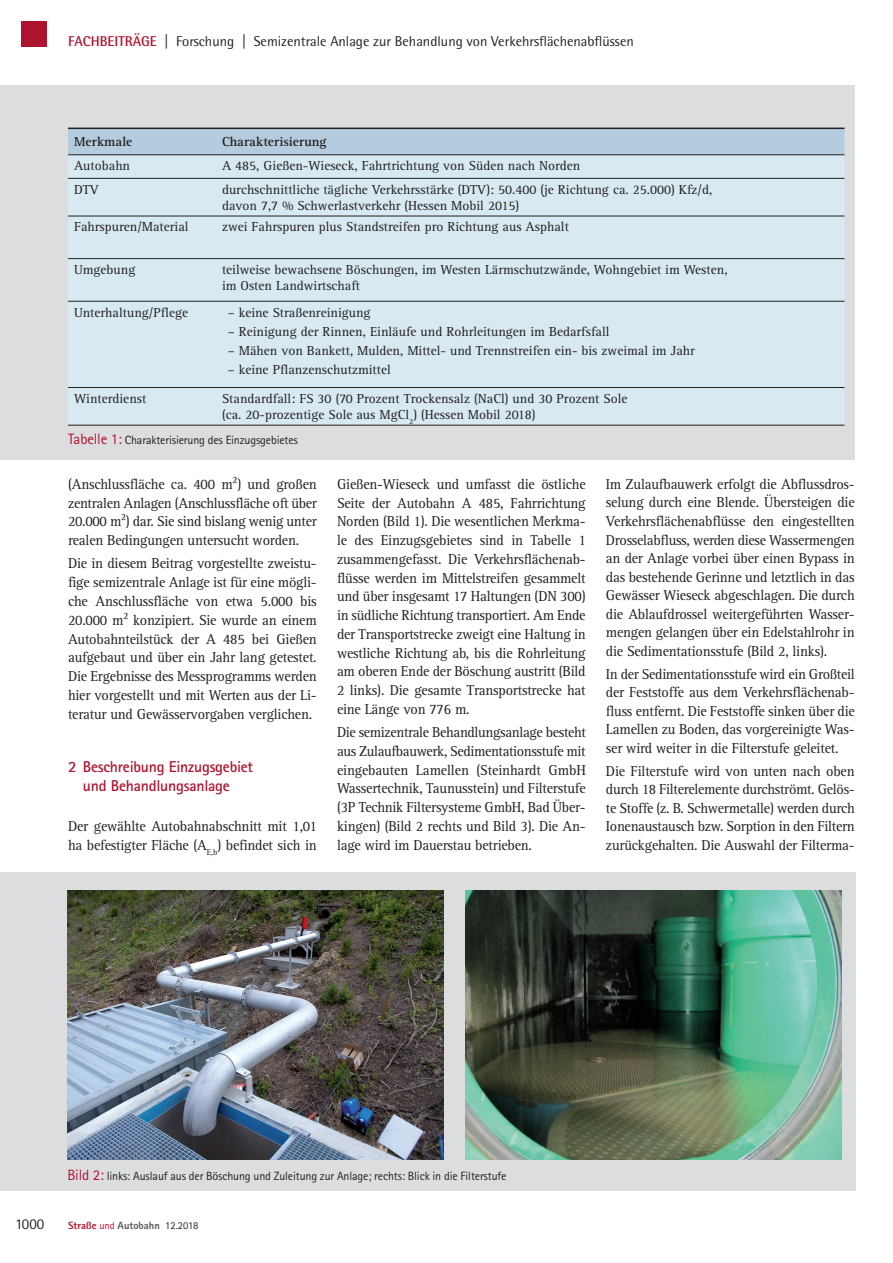
<style>
.page{position:relative;width:893px;height:1263px;background:#fff}
.page>*{position:absolute;margin:0;border:0;box-sizing:border-box;transform-origin:0 0}
.t1{font:700 15.75px/18.3px "Rotis Sans Serif W1 G";letter-spacing:-.015em;color:#ae142f;text-align:center}
.t2{font:15px "Rotis Sans Serif W1 G";color:#231f20}
.t3{font:14.85px/18.8px "Rotis Serif W1 G";letter-spacing:-.015em;color:#231f20;text-align:justify;scale:.96 1}
.t4{font:14.25px "Rotis Semi Sans W1 G";color:#231f20}
.t5{font:13.5px/16.2px "Rotis Serif W1 G";color:#231f20}
.t6{font:700 13.5px "Rotis Serif W1 G";color:#231f20}
.t7{font:12px "Rotis Sans Serif W1 G";letter-spacing:-.015em;color:#231f20}
.t8{font:800 10.5px "Rotis Sans Serif W1 G";color:#57585a}
.s1{font-weight:700;color:#ae142f}
.s2{font-size:15px;color:#ae142f}
.s3{color:#ae142f}
.s4{font-weight:400;color:#ae142f}
.s5{font-weight:400;color:#231f20}
</style>
<div class="page">
<div style="left:21px;top:21px;width:26px;height:26px;background:#ae142f"></div>
<div style="left:0;top:872px;width:856px;height:319px;background:#dcdddf"></div>
<div style="left:0;top:85px;width:855px;height:374px;background:#dcdddf"></div>
<svg style="left:68px;top:129px;width:776px;height:26px;background:#afc6d9"></svg>
<div style="left:68px;top:156px;width:776px;height:269px;background:#d8e9f1"></div>
<hr style="left:68px;top:155px;width:148px;height:1px;background:#231f20">
<hr style="left:216px;top:155px;width:628px;height:1px;background:#231f20">
<hr style="left:68px;top:178px;width:148px;height:1px;background:#231f20">
<hr style="left:216px;top:178px;width:628px;height:1px;background:#231f20">
<hr style="left:68px;top:216px;width:148px;height:1px;background:#231f20">
<hr style="left:216px;top:216px;width:628px;height:1px;background:#231f20">
<hr style="left:68px;top:258px;width:148px;height:1px;background:#231f20">
<hr style="left:216px;top:258px;width:628px;height:1px;background:#231f20">
<hr style="left:68px;top:301px;width:148px;height:1px;background:#231f20">
<hr style="left:216px;top:301px;width:628px;height:1px;background:#231f20">
<hr style="left:68px;top:387px;width:148px;height:1px;background:#231f20">
<hr style="left:216px;top:387px;width:628px;height:1px;background:#231f20">
<hr style="left:68px;top:425px;width:148px;height:1px;background:#231f20">
<hr style="left:216px;top:425px;width:628px;height:1px;background:#231f20">
<hr style="left:68px;top:128px;width:148px;height:1px;background:#231f20">
<hr style="left:216px;top:128px;width:628px;height:1px;background:#231f20">
<img style="left:67px;top:890px;width:377px;height:270px">
<img style="left:466px;top:890px;width:376px;height:270px">
<p class="t4" style="left:68px;top:33px;width:567px"><span class="s1">FACHBEITRÄGE</span> | Forschung | Semizentrale Anlage zur Behandlung von Verkehrsflächenabflüssen</p>
<p class="t6" style="left:74px;top:133px;width:60px">Merkmale</p>
<p class="t6" style="left:222px;top:133px;width:106px">Charakterisierung</p>
<p class="t5" style="left:74px;top:158px;width:58px">Autobahn</p>
<p class="t5" style="left:222px;top:158px;width:360px">A 485, Gießen-Wieseck, Fahrtrichtung von Süden nach Norden</p>
<p class="t5" style="left:74px;top:181px;width:26px">DTV</p>
<p class="t5" style="left:222px;top:181px;width:492px">durchschnittliche tägliche Verkehrsstärke (DTV): 50.400 (je Richtung ca. 25.000) Kfz/d, davon 7,7 % Schwerlastverkehr (Hessen Mobil 2015)</p>
<p class="t5" style="left:74px;top:219px;width:116px">Fahrspuren/Material</p>
<p class="t5" style="left:222px;top:219px;width:348px">zwei Fahrspuren plus Standstreifen pro Richtung aus Asphalt</p>
<p class="t5" style="left:74px;top:261px;width:63px">Umgebung</p>
<p class="t5" style="left:222px;top:261px;width:507px">teilweise bewachsene Böschungen, im Westen Lärmschutzwände, Wohngebiet im Westen, im Osten Landwirtschaft</p>
<p class="t5" style="left:74px;top:304px;width:116px">Unterhaltung/Pflege</p>
<p class="t5" style="left:228px;top:304px;width:144px">– keine Straßenreinigung</p>
<p class="t5" style="left:228px;top:323px;width:383px">– Reinigung der Rinnen, Einläufe und Rohrleitungen im Bedarfsfall</p>
<p class="t5" style="left:228px;top:342px;width:469px">– Mähen von Bankett, Mulden, Mittel- und Trennstreifen ein- bis zweimal im Jahr</p>
<p class="t5" style="left:228px;top:362px;width:164px">– keine Pflanzenschutzmittel</p>
<p class="t5" style="left:74px;top:390px;width:74px">Winterdienst</p>
<p class="t5" style="left:222px;top:390px;width:407px">Standardfall: FS 30 (70 Prozent Trockensalz (NaCl) und 30 Prozent Sole (ca. 20-prozentige Sole aus MgCl<sub>2</sub>) (Hessen Mobil 2018)</p>
<p class="t7" style="left:68px;top:433px;width:232px"><span class="s2">Tabelle 1:</span> Charakterisierung des Einzugsgebietes</p>
<p class="t3" style="left:68px;top:474px;width:261px">(Anschlussfläche ca. 400 m²) und großen zentralen Anlagen (Anschlussfläche oft über 20.000 m²) dar. Sie sind bislang wenig unter realen Bedingungen untersucht worden.</p>
<p class="t3" style="left:68px;top:554px;width:261px">Die in diesem Beitrag vorgestellte zweistu&shy;fige semizentrale Anlage ist für eine mögli&shy;che Anschlussfläche von etwa 5.000 bis 20.000 m² konzipiert. Sie wurde an einem Autobahnteilstück der A 485 bei Gießen aufgebaut und über ein Jahr lang getestet.<br>Die Ergebnisse des Messprogramms werden hier vorgestellt und mit Werten aus der Li&shy;teratur und Gewässervorgaben verglichen.</p>
<p class="t1" style="left:68px;top:758px;width:187px">2 Beschreibung Einzugsgebiet und Behandlungsanlage</p>
<p class="t3" style="left:68px;top:817px;width:261px">Der gewählte Autobahnabschnitt mit 1,01 ha befestigter Fläche (A<sub>E,b</sub>) befindet sich in</p>
<p class="t3" style="left:337px;top:474px;width:261px">Gießen-Wieseck und umfasst die östliche Seite der Autobahn A 485, Fahrrichtung Norden (Bild 1). Die wesentlichen Merkma&shy;le des Einzugsgebietes sind in Tabelle 1 zusammengefasst. Die Verkehrsflächenab&shy;flüsse werden im Mittelstreifen gesammelt und über insgesamt 17 Haltungen (DN 300) in südliche Richtung transportiert. Am Ende der Transportstrecke zweigt eine Haltung in westliche Richtung ab, bis die Rohrleitung am oberen Ende der Böschung austritt (Bild 2 links). Die gesamte Transportstrecke hat eine Länge von 776 m.</p>
<p class="t3" style="left:337px;top:723px;width:261px">Die semizentrale Behandlungsanlage besteht aus Zulaufbauwerk, Sedimentationsstufe mit eingebauten Lamellen (Steinhardt GmbH Wassertechnik, Taunusstein) und Filterstufe (3P Technik Filtersysteme GmbH, Bad Über&shy;kingen) (Bild 2 rechts und Bild 3). Die An&shy;lage wird im Dauerstau betrieben.</p>
<p class="t3" style="left:606px;top:475px;width:261px">Im Zulaufbauwerk erfolgt die Abflussdros&shy;selung durch eine Blende. Übersteigen die Verkehrsflächenabflüsse den eingestellten Drosselabfluss, werden diese Wassermengen an der Anlage vorbei über einen Bypass in das bestehende Gerinne und letztlich in das Gewässer Wieseck abgeschlagen. Die durch die Ablaufdrossel weitergeführten Wasser&shy;mengen gelangen über ein Edelstahlrohr in die Sedimentationsstufe (Bild 2, links).</p>
<p class="t3" style="left:606px;top:664px;width:261px">In der Sedimentationsstufe wird ein Großteil der Feststoffe aus dem Verkehrsflächenab&shy;fluss entfernt. Die Feststoffe sinken über die Lamellen zu Boden, das vorgereinigte Was&shy;ser wird weiter in die Filterstufe geleitet.</p>
<p class="t3" style="left:606px;top:761px;width:261px">Die Filterstufe wird von unten nach oben durch 18 Filterelemente durchströmt. Gelös&shy;te Stoffe (z. B. Schwermetalle) werden durch Ionenaustausch bzw. Sorption in den Filtern zurückgehalten. Die Auswahl der Filterma-</p>
<p class="t2" style="left:15px;top:1215px;width:31px">1000</p>
<p class="t7" style="left:67px;top:1169px;width:441px"><span class="s2">Bild 2:</span> links: Auslauf aus der Böschung und Zuleitung zur Anlage; rechts: Blick in die Filterstufe</p>
<p class="t8" style="left:68px;top:1219px;width:132px"><span class="s3">Straße</span> <span class="s4">und</span> Autobahn <span class="s5">12.2018</span></p>
</div>
